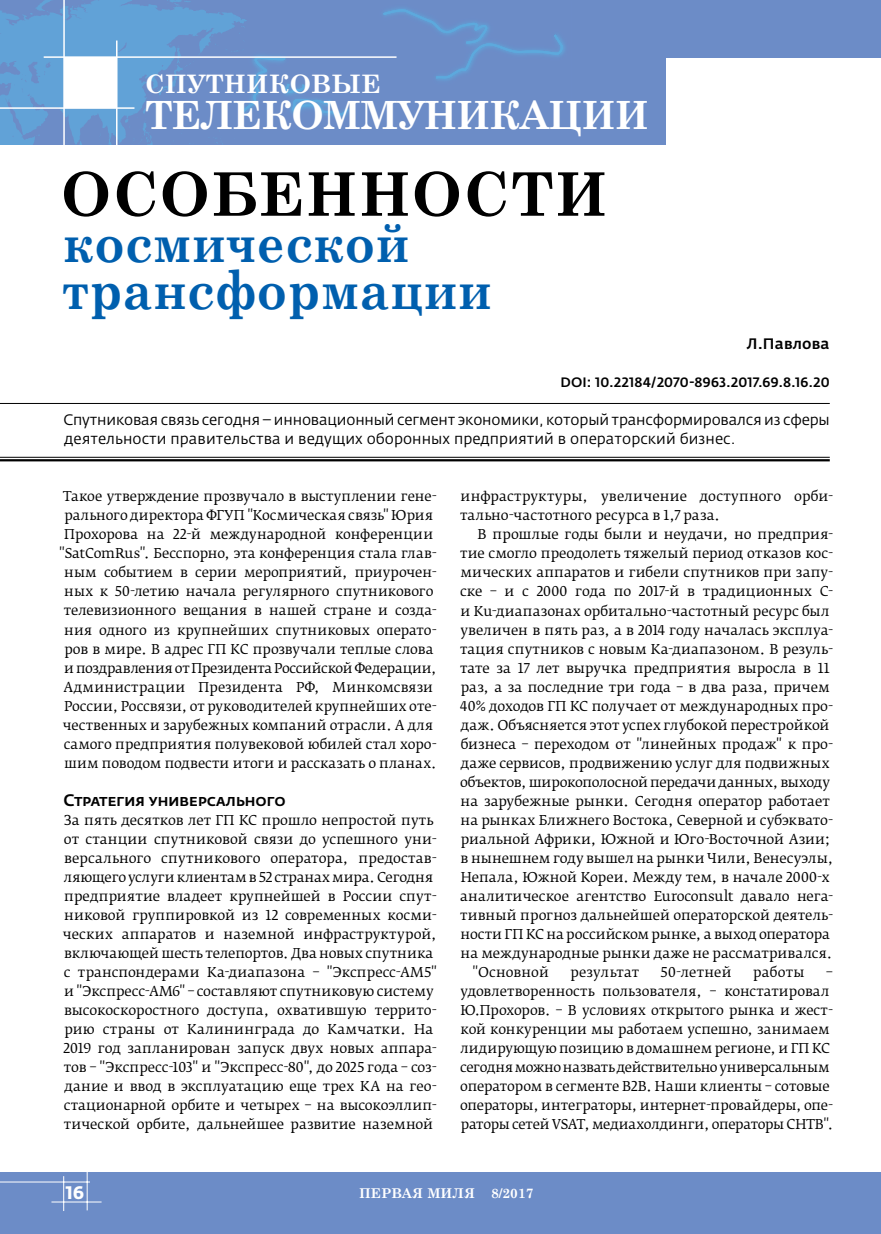
<style>
.page{position:relative;width:881px;height:1234px;background:#fff}
.page>*{position:absolute;margin:0;border:0;box-sizing:border-box;transform-origin:0 0}
.t1{font:700 60px "Century Schoolbook";letter-spacing:.015em;color:#000}
.t2{font:700 54px/46.5px "Century Schoolbook";letter-spacing:.015em;color:#005fae;scale:.9 1}
.t3{font:700 39px "Century Schoolbook";letter-spacing:-.03em;color:#fff}
.t4{font:700 25.5px "Century Schoolbook";letter-spacing:.005em;color:#fff}
.t5{font:700 18px "Fedra Sans Pro";color:#fff}
.t6{font:500 16.5px "Fedra Sans Pro";letter-spacing:-.025em;color:#000}
.t7{font:15px/19px "Fedra Sans Pro";letter-spacing:-.01em;color:#000}
.t8{font:500 15px "Fedra Sans Pro";color:#000}
.t9{font:13.5px/19px "Fedra Serif B Pro";letter-spacing:-.005em;color:#000}
.t10{font:500 13.5px "Fedra Sans Alt Pro";letter-spacing:.01em;color:#000}
.t11{font:700 13.5px "Century Schoolbook";color:#fff}
</style>
<div class="page">
<div style="left:0;top:0;width:880px;height:57px;background:#6c8cc7"></div>
<div style="left:0;top:1172px;width:880px;height:61px;background:#6c8cc7"></div>
<hr style="left:51px;top:1201px;width:50px;height:1px;background:#fff">
<hr style="left:87px;top:1171px;width:1px;height:39px;background:#fff">
<hr style="left:63px;top:1175px;width:1px;height:35px;background:#fff">
<hr style="left:0;top:1181px;width:90px;height:1px;background:#fff">
<div style="left:0;top:0;width:664px;height:144px;background:#6c8cc7"></div>
<svg style="left:0;top:0;width:562px;height:144px"></svg>
<hr style="left:63px;top:0;width:2px;height:159px;background:#fff">
<hr style="left:116px;top:40px;width:1px;height:119px;background:#fff">
<hr style="left:0;top:107px;width:134px;height:2px;background:#fff">
<hr style="left:44px;top:56px;width:352px;height:2px;background:#fff">
<div style="left:64px;top:57px;width:53px;height:51px;background:#fff"></div>
<hr style="left:0;top:403px;width:829px;height:1px;background:#000">
<hr style="left:0;top:457px;width:829px;height:1px;background:#000">
<hr style="left:0;top:459px;width:829px;height:2px;background:#000">
<h3 class="t4" style="left:145px;top:64px;width:232px">Спутниковые</h3>
<h3 class="t3" style="left:145px;top:84px;width:57px">теле</h3>
<h3 class="t3" style="left:261px;top:84px;width:353px">коммуникации</h3>
<h1 class="t1" style="left:61px;top:147px;width:296px">ОСОБЕННО</h1>
<h1 class="t1" style="left:462px;top:147px;width:146px">СТИ</h1>
<h2 class="t2" style="left:63px;top:217px;width:478px">космической трансформации</h2>
<p class="t8" style="left:746px;top:334px;width:84px">Л.Павлова</p>
<p class="t10" style="left:560px;top:374px;width:271px">DOI: 10.22184/2070-8963.2017.69.8.16.20</p>
<p class="t7" style="left:63px;top:410px;width:767px">Спутниковая связь сегодня – инновационный сегмент экономики, который трансформировался из сферы деятельности правительства и ведущих оборонных предприятий в операторский бизнес.</p>
<p class="t9" style="left:59px;top:487px;width:379px;text-align:center">Такое утверждение прозвучало в выступлении гене&shy;рального директора ФГУП "Космическая связь" Юрия Прохорова на 22-й международной конференции "SatComRus". Бесспорно, эта конференция стала глав&shy;ным событием в серии мероприятий, приурочен&shy;ных к 50-летию начала регулярного спутникового телевизионного вещания в нашей стране и созда&shy;ния одного из крупнейших спутниковых операто&shy;ров в мире. В адрес ГП КС прозвучали теплые слова и поздравления от Президента Российской Федерации, Администрации Президента РФ, Минкомсвязи России, Россвязи, от руководителей крупнейших оте&shy;чественных и зарубежных компаний отрасли. А для самого предприятия полувековой юбилей стал хоро&shy;шим поводом подвести итоги и рассказать о планах.</p>
<p class="t6" style="left:63px;top:789px;width:224px">Стратегия универсального</p>
<p class="t9" style="left:63px;top:810px;width:375px">За пять десятков лет ГП КС прошло непростой путь от станции спутниковой связи до успешного уни&shy;версального спутникового оператора, предостав&shy;ляющего услуги клиентам в 52 странах мира. Сегодня предприятие владеет крупнейшей в России спут&shy;никовой группировкой из 12 современных косми&shy;ческих аппаратов и наземной инфраструктурой, включающей шесть телепортов. Два новых спутника с транспондерами Ка-диапазона – "Экспресс-АМ5" и "Экспресс-АМ6" – составляют спутниковую систему высокоскоростного доступа, охватившую террито&shy;рию страны от Калининграда до Камчатки. На 2019 год запланирован запуск двух новых аппара&shy;тов – "Экспресс-103" и "Экспресс-80", до 2025 года – соз&shy;дание и ввод в эксплуатацию еще трех КА на гео&shy;стационарной орбите и четырех – на высокоэллип&shy;тической орбите, дальнейшее развитие наземной</p>
<p class="t9" style="left:460px;top:487px;width:374px">инфраструктуры, увеличение доступного орби&shy;тально-частотного ресурса в 1,7 раза.</p>
<p class="t9" style="left:477px;top:525px;width:355px">В прошлые годы были и неудачи, но предприя-</p>
<p class="t9" style="left:460px;top:544px;width:374px">тие смогло преодолеть тяжелый период отказов кос-</p>
<p class="t9" style="left:460px;top:563px;width:374px">мических аппаратов и гибели спутников при запу-</p>
<p class="t9" style="left:460px;top:582px;width:374px">ске – и с 2000 года по 2017-й в традиционных С-</p>
<p class="t9" style="left:460px;top:601px;width:370px">и Ku-диапазонах орбитально-частотный ресурс был</p>
<p class="t9" style="left:460px;top:620px;width:374px">увеличен в пять раз, а в 2014 году началась эксплуа-</p>
<p class="t9" style="left:460px;top:639px;width:374px">тация спутников с новым Ка-диапазоном. В резуль-</p>
<p class="t9" style="left:460px;top:658px;width:371px">тате за 17 лет выручка предприятия выросла в 11</p>
<p class="t9" style="left:460px;top:677px;width:370px">раз, а за последние три года – в два раза, причем</p>
<p class="t9" style="left:459px;top:696px;width:374px">40% доходов ГП КС получает от международных про-</p>
<p class="t9" style="left:461px;top:715px;width:370px">даж. Объясняется этот успех глубокой перестройкой</p>
<p class="t9" style="left:460px;top:734px;width:374px">бизнеса – переходом от "линейных продаж" к про-</p>
<p class="t9" style="left:461px;top:753px;width:370px">даже сервисов, продвижению услуг для подвижных</p>
<p class="t9" style="left:460px;top:772px;width:371px">объектов, широкополосной передачи данных, выходу</p>
<p class="t9" style="left:460px;top:791px;width:370px">на зарубежные рынки. Сегодня оператор работает</p>
<p class="t9" style="left:460px;top:810px;width:374px">на рынках Ближнего Востока, Северной и субэквато-</p>
<p class="t9" style="left:460px;top:829px;width:371px">риальной Африки, Южной и Юго-Восточной Азии;</p>
<p class="t9" style="left:460px;top:848px;width:374px">в нынешнем году вышел на рынки Чили, Венесуэлы,</p>
<p class="t9" style="left:460px;top:867px;width:370px">Непала, Южной Кореи. Между тем, в начале 2000-х</p>
<p class="t9" style="left:460px;top:886px;width:374px">аналитическое агентство Euroconsult давало нега-</p>
<p class="t9" style="left:460px;top:905px;width:374px">тивный прогноз дальнейшей операторской деятель-</p>
<p class="t9" style="left:460px;top:924px;width:370px">ности ГП КС на российском рынке, а выход оператора</p>
<p class="t9" style="left:460px;top:943px;width:373px">на международные рынки даже не рассматривался.</p>
<p class="t9" style="left:472px;top:962px;width:78px">"Основной</p>
<p class="t9" style="left:570px;top:962px;width:70px">результат</p>
<p class="t9" style="left:660px;top:962px;width:73px">50-летней</p>
<p class="t9" style="left:753px;top:962px;width:53px">работы</p>
<p class="t9" style="left:460px;top:962px;width:374px;text-indent:366px">– удовлетворенность пользователя, – констатировал Ю.Прохоров. – В условиях открытого рынка и жест&shy;кой конкуренции мы работаем успешно, занимаем лидирующую позицию в домашнем регионе, и ГП КС сегодня можно назвать действительно универсальным оператором в сегменте В2В. Наши клиенты – сотовые операторы, интеграторы, интернет-провайдеры, опе&shy;раторы сетей VSAT, медиахолдинги, операторы СНТВ".</p>
<h3 class="t5" style="left:66px;top:1180px;width:20px">16</h3>
<p class="t11" style="left:359px;top:1181px;width:176px">ПЕРВАЯ МИЛЯ 8/2017</p>
</div>
